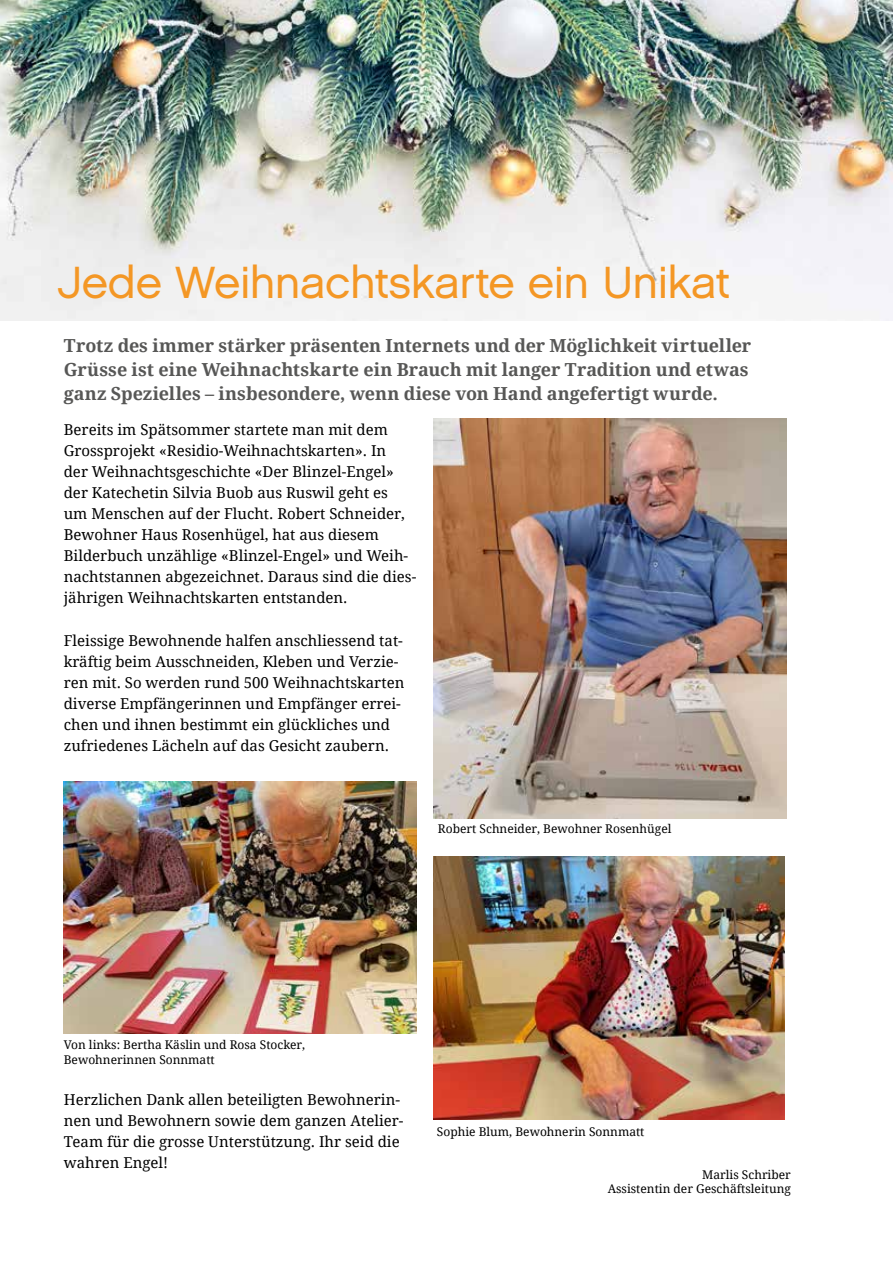
<style>
.page{position:relative;width:893px;height:1263px;background:#fff}
.page>*{position:absolute;margin:0;border:0;box-sizing:border-box;transform-origin:0 0}
.t1{font:45px "Chalet London Nineteen Sixty";letter-spacing:-.015em;color:#f49725}
.t2{font:700 18px/24px "Droid Serif";letter-spacing:-.005em;color:#575756}
.t3{font:15px/21px "Droid Serif";color:#000}
.t4{font:12px/14.4px "Droid Serif";color:#000;text-align:right}
</style>
<div class="page">
<img style="left:0;top:0;width:893px;height:320px">
<img style="left:64px;top:781px;width:353px;height:252px">
<img style="left:434px;top:857px;width:350px;height:263px">
<img style="left:434px;top:418px;width:353px;height:400px">
<h1 class="t1" style="left:57px;top:255px;width:674px">Jede Weihnachtskarte ein Unikat</h1>
<p class="t2" style="left:64px;top:333px;width:689px">Trotz des immer stärker präsenten Internets und der Möglichkeit virtueller<br>Grüsse ist eine Weihnachtskarte ein Brauch mit langer Tradition und etwas ganz Spezielles – insbesondere, wenn diese von Hand angefertigt wurde.</p>
<p class="t3" style="left:64px;top:419px;width:354px">Bereits im Spätsommer startete man mit dem Grossprojekt «Residio-Weihnachtskarten». In<br>der Weihnachtsgeschichte «Der Blinzel-Engel» der Katechetin Silvia Buob aus Ruswil geht es<br>um Menschen auf der Flucht. Robert Schneider, Bewohner Haus Rosenhügel, hat aus diesem Bilderbuch unzählige «Blinzel-Engel» und Weih&shy;nachtstannen abgezeichnet. Daraus sind die dies&shy;jährigen Weihnachtskarten entstanden.</p>
<p class="t3" style="left:64px;top:629px;width:342px">Fleissige Bewohnende halfen anschliessend tat&shy;kräftig beim Ausschneiden, Kleben und Verzie&shy;ren mit. So werden rund 500 Weihnachtskarten diverse Empfängerinnen und Empfänger errei&shy;chen und ihnen bestimmt ein glückliches und zufriedenes Lächeln auf das Gesicht zaubern.</p>
<p class="t4" style="left:438px;top:821px;width:235px">Robert Schneider, Bewohner Rosenhügel</p>
<p class="t4" style="left:64px;top:1037px;width:243px;text-align:left">Von links: Bertha Käslin und Rosa Stocker,<br>Bewohnerinnen Sonnmatt</p>
<p class="t3" style="left:64px;top:1088px;width:341px">Herzlichen Dank allen beteiligten Bewohnerin&shy;nen und Bewohnern sowie dem ganzen Atelier-Team für die grosse Unterstützung. Ihr seid die wahren Engel!</p>
<p class="t4" style="left:437px;top:1124px;width:209px">Sophie Blum, Bewohnerin Sonnmatt</p>
<p class="t4" style="left:608px;top:1167px;width:185px">Marlis Schriber<br>Assistentin der Geschäftsleitung</p>
</div>
